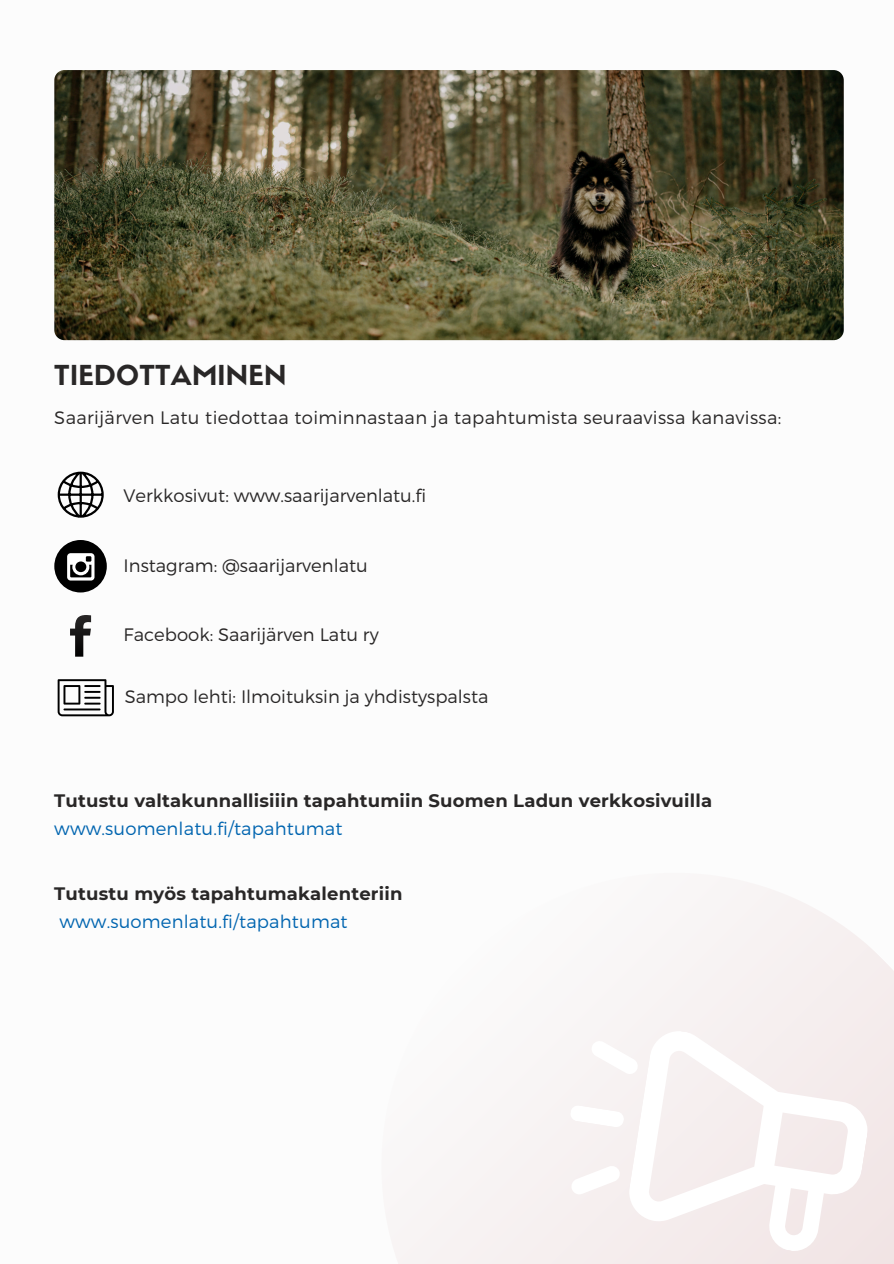
<style>
.page{position:relative;width:894px;height:1264px;background:#fff}
.page>*{position:absolute;margin:0;border:0;box-sizing:border-box;transform-origin:0 0}
.t1{font:27px "Sifonn Basic";letter-spacing:.01em;color:#292727}
.t2{font:300 18px "Montserrat";color:#292727}
.t3{font:700 18px/28.2px "Montserrat";letter-spacing:.01em;color:#292727}
.t4{font:300 18px "Montserrat";letter-spacing:.02em;color:#292727}
.t5{font:300 18px "Montserrat";letter-spacing:.01em;color:#0165b0}
.s1{font-weight:300;color:#0165b0}
</style>
<div class="page">
<img style="left:54px;top:70px;width:789px;height:270px;border-radius:10px">
<div style="left:391px;top:882px;width:502px;height:381px;background:#f8f5f5"></div>
<svg style="left:623px;top:1026px;width:255px;height:233px;fill:#f5eeee"></svg>
<svg style="left:569px;top:1104px;width:55px;height:24px"></svg>
<svg style="left:569px;top:1158px;width:53px;height:42px"></svg>
<svg style="left:587px;top:1038px;width:54px;height:37px"></svg>
<svg style="left:58px;top:471px;width:46px;height:47px"></svg>
<svg style="left:70px;top:615px;width:21px;height:41px"></svg>
<div style="left:54px;top:540px;width:53px;height:52px;background:#000;border-radius:50%"></div>
<svg style="left:67px;top:553px;width:27px;height:27px"></svg>
<svg style="left:58px;top:679px;width:56px;height:37px"></svg>
<h1 class="t1" style="left:54px;top:365px;width:234px">TIEDOTTAMINEN</h1>
<p class="t4" style="left:54px;top:406px;width:728px">Saarijärven Latu tiedottaa toiminnastaan ja tapahtumista seuraavissa kanavissa:</p>
<p class="t2" style="left:124px;top:484px;width:304px">Verkkosivut: www.saarijarvenlatu.fi</p>
<p class="t2" style="left:124px;top:553px;width:245px">Instagram: @saarijarvenlatu</p>
<p class="t2" style="left:124px;top:623px;width:256px">Facebook: Saarijärven Latu ry</p>
<p class="t2" style="left:125px;top:685px;width:365px">Sampo lehti: Ilmoituksin ja yhdistyspalsta</p>
<p class="t3" style="left:54px;top:786px;width:659px">Tutustu valtakunnallisiiin tapahtumiin Suomen Ladun verkkosivuilla <span class="s1">www.suomenlatu.fi/tapahtumat</span></p>
<p class="t3" style="left:54px;top:879px;width:349px">Tutustu myös tapahtumakalenteriin</p>
<p class="t5" style="left:59px;top:910px;width:289px">www.suomenlatu.fi/tapahtumat</p>
</div>
